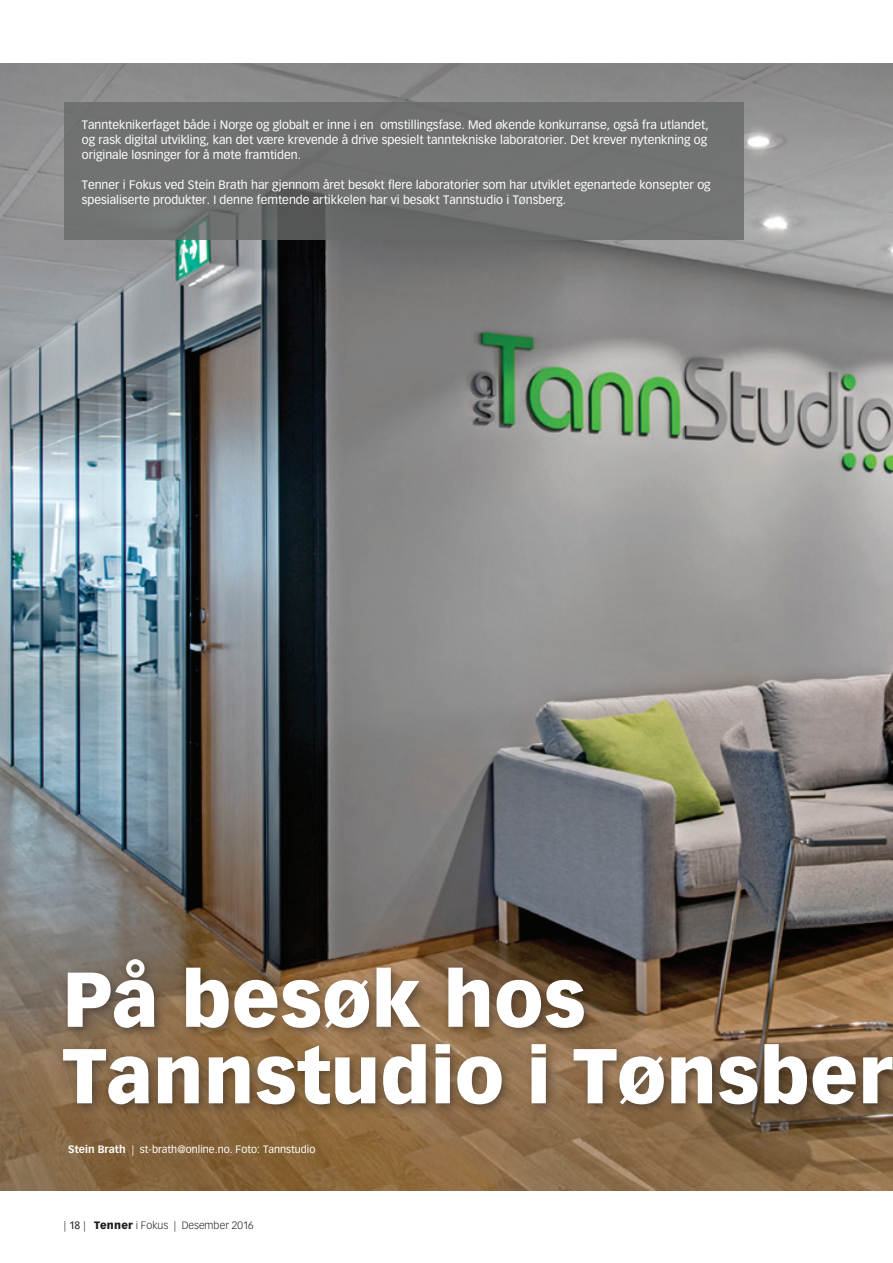
<style>
.page{position:relative;width:893px;height:1263px;background:#fff}
.page>*{position:absolute;margin:0;border:0;box-sizing:border-box;transform-origin:0 0}
.t1{font:900 76.2px/76.5px "Vectora LH";color:#fff}
.t2{font:12px/15px "Vectora LH";color:#fff}
.t3{font:10.5px "Vectora LH";color:#fff}
.t4{font:300 10.5px "Vectora LH";letter-spacing:.005em;color:#231f20}
.s1{font-weight:700}
.s2{font-weight:400}
.s3{font-weight:900}
</style>
<div class="page">
<img style="left:0;top:64px;width:893px;height:1127px">
<div style="left:64px;top:102px;width:679px;height:137px;background:#707271"></div>
<div style="left:57px;top:953px;width:836px;height:177px;background:#231f20;opacity:.5"></div>
<p class="t2" style="left:82px;top:117px;width:628px">Tannteknikerfaget både i Norge og globalt er inne i en omstillingsfase. Med økende konkurranse, også fra utlandet, og rask digital utvikling, kan det være krevende å drive spesielt tanntekniske laboratorier. Det krever nytenkning og originale løsninger for å møte framtiden.</p>
<p class="t2" style="left:82px;top:177px;width:630px">Tenner i Fokus ved Stein Brath har gjennom året besøkt flere laboratorier som har utviklet egenartede konsepter og spesialiserte produkter. I denne femtende artikkelen har vi besøkt Tannstudio i Tønsberg.</p>
<h1 class="t1" style="left:63px;top:961px;width:831px">På besøk hos<br>Tannstudio i Tønsber</h1>
<p class="t3" style="left:68px;top:1143px;width:249px"><span class="s1">Stein Brath</span> | st-brath@online.no. Foto: Tannstudio</p>
<p class="t4" style="left:64px;top:1219px;width:191px">| <span class="s2">18</span> | <span class="s3">Tenner</span> i Fokus | Desember 2016</p>
</div>
